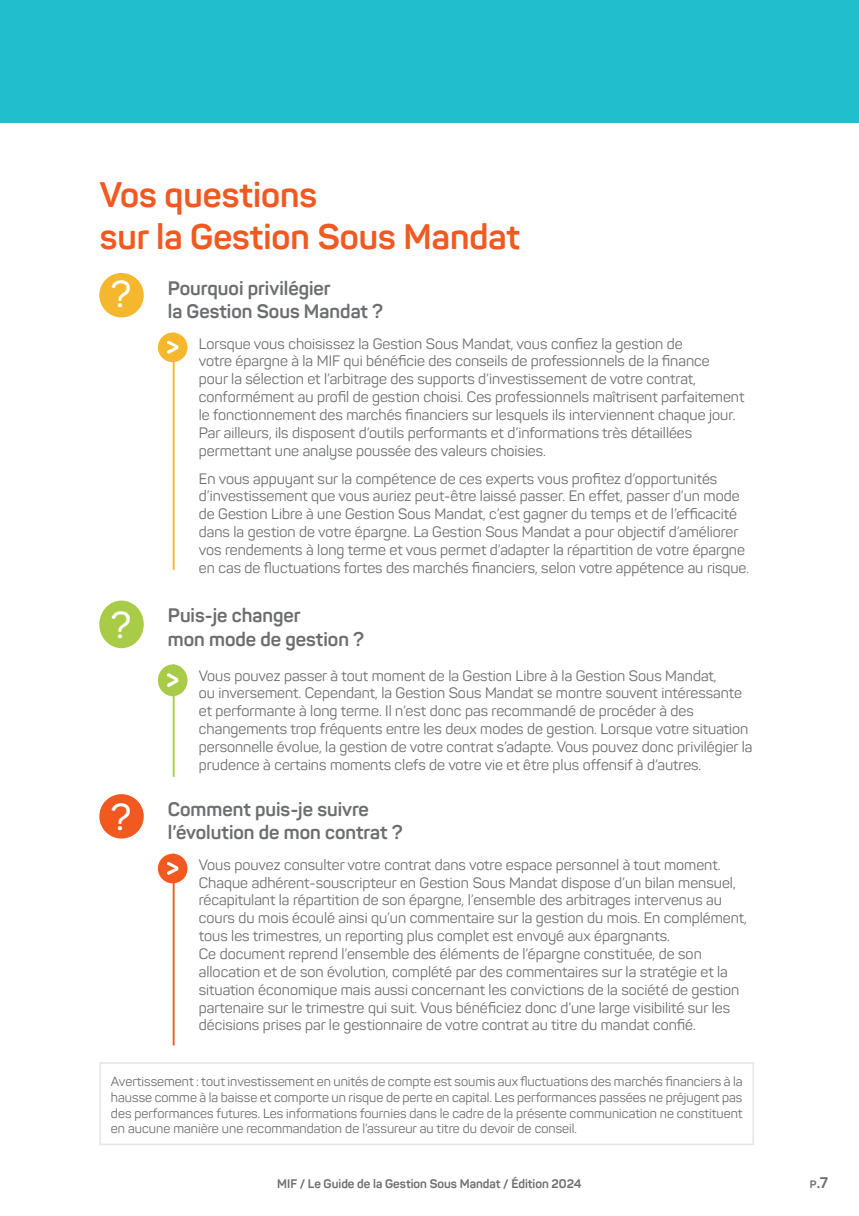
<style>
.page{position:relative;width:859px;height:1216px;background:#fff}
.page>*{position:absolute;margin:0;border:0;box-sizing:border-box;transform-origin:0 0}
.t1{font:600 36.23px "Panton";color:#fff}
.t2{font:700 35px/42px "Panton";color:#f15921}
.t3{font:700 19.25px/23.1px "Panton";color:#6c6d70}
.t4{font:14.88px/17.8px "Panton";color:#6c6d70}
.t5{font:13.12px/15.8px "Panton";color:#6c6d70;text-align:justify}
.t6{font:700 12.25px "Panton";color:#6c6d70}
.t7{font:700 10.67px "Panton";color:#6c6d70}
.s1{font-size:15.22px}
</style>
<div class="page">
<div style="left:0;top:0;width:858px;height:122px;background:#21bece"></div>
<div style="left:99px;top:273px;width:45px;height:44px;background:#f5b72e;border-radius:50%"></div>
<hr style="left:173px;top:332px;width:1px;height:238px;background:#f5b72e">
<div style="left:158px;top:332px;width:29px;height:30px;background:#f5b72e;border-radius:50%"></div>
<svg style="left:167px;top:341px;width:11px;height:13px"></svg>
<div style="left:99px;top:600px;width:45px;height:48px;background:#a8cc47;border-radius:50%"></div>
<hr style="left:173px;top:664px;width:1px;height:112px;background:#a8cc47">
<div style="left:158px;top:664px;width:29px;height:32px;background:#a8cc47;border-radius:50%"></div>
<svg style="left:167px;top:673px;width:11px;height:14px"></svg>
<div style="left:99px;top:794px;width:45px;height:44px;background:#f15921;border-radius:50%"></div>
<hr style="left:173px;top:853px;width:1px;height:192px;background:#f15921">
<div style="left:158px;top:853px;width:29px;height:30px;background:#f15921;border-radius:50%"></div>
<svg style="left:167px;top:862px;width:11px;height:12px"></svg>
<div style="left:99px;top:1062px;width:655px;height:83px;border:2px solid #e6e7e9"></div>
<h2 class="t2" style="left:100px;top:173px;width:421px">Vos questions<br>sur la Gestion Sous Mandat</h2>
<p class="t3" style="left:168px;top:276px;width:217px">Pourquoi privilégier<br>la Gestion Sous Mandat ?</p>
<h1 class="t1" style="left:111px;top:271px;width:22px">?</h1>
<p class="t4" style="left:199px;top:334px;width:547px">Lorsque vous choisissez la Gestion Sous Mandat, vous confiez la gestion de<br>votre épargne à la MIF qui bénéficie des conseils de professionnels de la finance<br>pour la sélection et l’arbitrage des supports d’investissement de votre contrat, conformément au profil de gestion choisi. Ces professionnels maîtrisent parfaitement le fonctionnement des marchés financiers sur lesquels ils interviennent chaque jour.<br>Par ailleurs, ils disposent d’outils performants et d’informations très détaillées permettant une analyse poussée des valeurs choisies.</p>
<p class="t4" style="left:199px;top:469px;width:551px">En vous appuyant sur la compétence de ces experts vous profitez d’opportunités d’investissement que vous auriez peut-être laissé passer. En effet, passer d’un mode de Gestion Libre à une Gestion Sous Mandat, c’est gagner du temps et de l’efficacité dans la gestion de votre épargne. La Gestion Sous Mandat a pour objectif d’améliorer vos rendements à long terme et vous permet d’adapter la répartition de votre épargne en cas de fluctuations fortes des marchés financiers, selon votre appétence au risque.</p>
<p class="t3" style="left:111px;top:604px;width:255px;text-align:center">Puis-je changer<br><sup>?</sup> mon mode de gestion ?</p>
<p class="t4" style="left:199px;top:666px;width:555px">Vous pouvez passer à tout moment de la Gestion Libre à la Gestion Sous Mandat,<br>ou inversement. Cependant, la Gestion Sous Mandat se montre souvent intéressante et performante à long terme. Il n’est donc pas recommandé de procéder à des changements trop fréquents entre les deux modes de gestion. Lorsque votre situation personnelle évolue, la gestion de votre contrat s’adapte. Vous pouvez donc privilégier la prudence à certains moments clefs de votre vie et être plus offensif à d’autres.</p>
<p class="t3" style="left:111px;top:797px;width:293px;text-indent:57px">Comment puis-je suivre<br><sup>?</sup> l’évolution de mon contrat ?</p>
<p class="t4" style="left:199px;top:855px;width:549px">Vous pouvez consulter votre contrat dans votre espace personnel à tout moment.<br>Chaque adhérent-souscripteur en Gestion Sous Mandat dispose d’un bilan mensuel, récapitulant la répartition de son épargne, l’ensemble des arbitrages intervenus au cours du mois écoulé ainsi qu’un commentaire sur la gestion du mois. En complément, tous les trimestres, un reporting plus complet est envoyé aux épargnants.<br>Ce document reprend l’ensemble des éléments de l’épargne constituée, de son allocation et de son évolution, complété par des commentaires sur la stratégie et la situation économique mais aussi concernant les convictions de la société de gestion partenaire sur le trimestre qui suit. Vous bénéficiez donc d’une large visibilité sur les décisions prises par le gestionnaire de votre contrat au titre du mandat confié.</p>
<p class="t5" style="left:111px;top:1073px;width:633px">Avertissement : tout investissement en unités de compte est soumis aux fluctuations des marchés financiers à la hausse comme à la baisse et comporte un risque de perte en capital. Les performances passées ne préjugent pas des performances futures. Les informations fournies dans le cadre de la présente communication ne constituent en aucune manière une recommandation de l’assureur au titre du devoir de conseil.</p>
<p class="t6" style="left:277px;top:1175px;width:306px">MIF / Le Guide de la Gestion Sous Mandat / Édition 2024</p>
<p class="t7" style="left:809px;top:1177px;width:19px">p<span class="s1">.</span><span class="s1">7</span></p>
</div>
